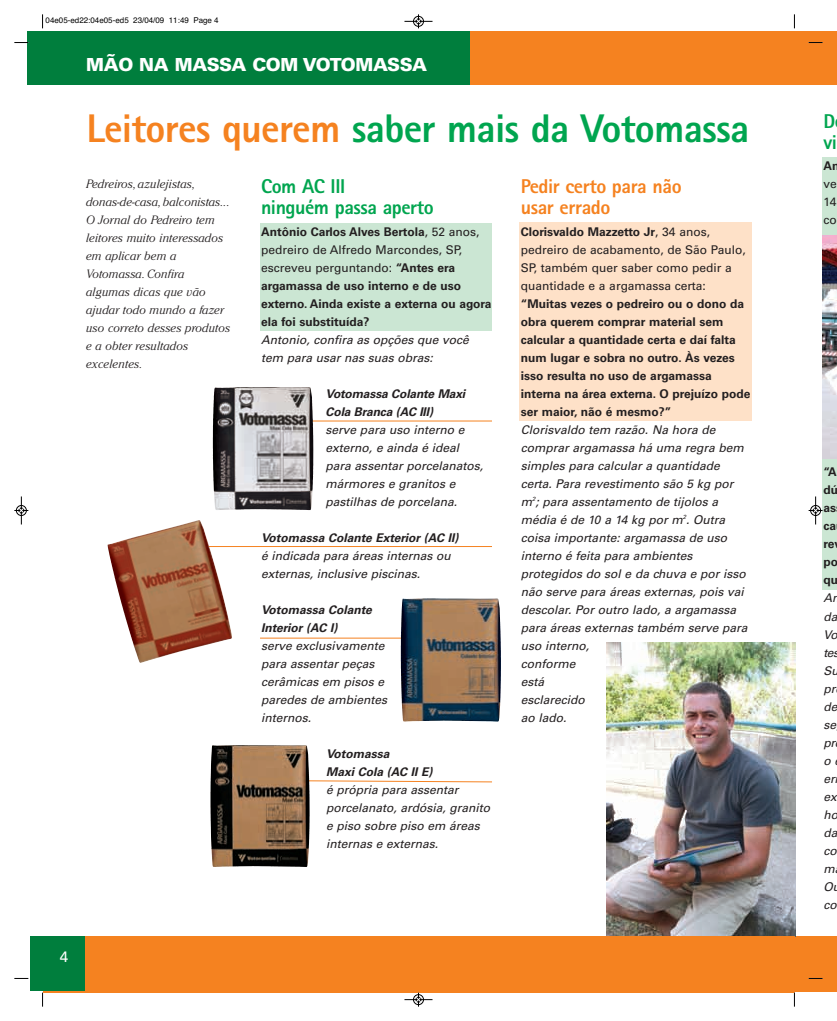
<style>
.page{position:relative;width:837px;height:1021px;background:#fff}
.page>*{position:absolute;margin:0;border:0;box-sizing:border-box;transform-origin:0 0}
.t1{font:800 40px "Rotis Sans Serif";letter-spacing:-.02em;color:#00a54f}
.t2{font:800 20px/21px "Rotis Sans Serif";letter-spacing:-.02em;color:#00a54f}
.t3{font:800 20px/21px "Rotis Sans Serif";letter-spacing:-.02em;color:#f58220}
.t4{font:900 18px "Univers";letter-spacing:-.02em;color:#fff}
.t5{font:15px "Univers";color:#fff}
.t6{font:italic 12px/18px "Univers";color:#231f20}
.t7{font:700 12px/18px "Univers";color:#231f20}
.t8{font:italic 300 12px/18px "Cheltenham";letter-spacing:.01em;color:#231f20}
.t9{font:12px/18px "Univers";color:#231f20}
.t10{font:8px "Helvetica";color:#000}
.s1{color:#f58220}
.s2{font-weight:700;font-style:normal}
.s3{font-style:normal}
.s4{font-weight:400}
.s5{font-weight:400;font-style:italic}
.s6{font-weight:700}
</style>
<div class="page">
<div style="left:260px;top:223px;width:232px;height:107px;background:#cbe6d3"></div>
<div style="left:822px;top:158px;width:14px;height:432px;background:#cbe6d3"></div>
<div style="left:519px;top:222px;width:232px;height:199px;background:#fee1c8"></div>
<div style="left:45px;top:31px;width:749px;height:54px;background:#f58220"></div>
<div style="left:27px;top:31px;width:442px;height:54px;background:#007e3d"></div>
<div style="left:794px;top:935px;width:42px;height:56px;background:#f58220"></div>
<div style="left:792px;top:31px;width:44px;height:54px;background:#f58220"></div>
<img style="left:822px;top:235px;width:14px;height:223px">
<img style="left:606px;top:643px;width:188px;height:292px">
<div style="left:43px;top:935px;width:751px;height:57px;background:#f58220"></div>
<div style="left:30px;top:935px;width:55px;height:55px;background:#007e3d"></div>
<hr style="left:295px;top:421px;width:197px;height:1px;background:#f58220">
<hr style="left:202px;top:546px;width:290px;height:1px;background:#f58220">
<hr style="left:260px;top:638px;width:174px;height:1px;background:#f58220">
<img style="left:213px;top:387px;width:100px;height:123px">
<img style="left:107px;top:520px;width:125px;height:143px">
<img style="left:400px;top:598px;width:101px;height:123px">
<svg style="left:309px;top:780px;width:183px;height:2px"></svg>
<img style="left:210px;top:745px;width:99px;height:122px">
<svg style="left:42px;top:14px;width:1px;height:14px"></svg>
<svg style="left:14px;top:42px;width:14px;height:1px"></svg>
<svg style="left:793px;top:14px;width:2px;height:14px"></svg>
<svg style="left:808px;top:42px;width:14px;height:1px"></svg>
<svg style="left:42px;top:992px;width:1px;height:14px"></svg>
<svg style="left:14px;top:978px;width:14px;height:1px"></svg>
<svg style="left:793px;top:992px;width:2px;height:14px"></svg>
<svg style="left:808px;top:978px;width:14px;height:1px"></svg>
<svg style="left:404px;top:14px;width:28px;height:14px"></svg>
<svg style="left:404px;top:992px;width:28px;height:14px"></svg>
<svg style="left:14px;top:496px;width:14px;height:28px"></svg>
<svg style="left:808px;top:496px;width:14px;height:28px"></svg>
<p class="t10" style="left:46px;top:18px;width:175px">04e05-ed22:04e05-ed5 23/04/09 11:49 Page 4</p>
<p class="t4" style="left:86px;top:57px;width:342px">MÃO NA MASSA COM VOTOMASSA</p>
<p class="t1" style="left:86px;top:115px;width:664px"><span class="s1">Leitores querem</span> saber mais da Votomassa</p>
<p class="t3" style="left:520px;top:178px;width:162px">Pedir certo para não usar errado</p>
<p class="t6" style="left:520px;top:223px;width:231px"><span class="s2">Clorisvaldo Mazzetto Jr</span><span class="s3">, 34 anos, pedreiro de acabamento, de São Paulo,<br>SP, também quer saber como pedir a quantidade e a argamassa certa: </span><span class="s2">“Muitas vezes o pedreiro ou o dono da obra querem comprar material sem calcular a quantidade certa e daí falta num lugar e sobra no outro. Às vezes isso resulta no uso de argamassa interna na área externa. O prejuízo pode ser maior, não é mesmo?”<br></span>Clorisvaldo tem razão. Na hora de comprar argamassa há uma regra bem simples para calcular a quantidade certa. Para revestimento são 5 kg por m<sup>2</sup>; para assentamento de tijolos a média é de 10 a 14 kg por m<sup>2</sup>. Outra coisa importante: argamassa de uso interno é feita para ambientes protegidos do sol e da chuva e por isso não serve para áreas externas, pois vai descolar. Por outro lado, a argamassa para áreas externas também serve para uso interno,<br>conforme<br>está<br>esclarecido<br>ao lado.</p>
<p class="t2" style="left:261px;top:178px;width:174px">Com AC III<br>ninguém passa aperto</p>
<p class="t7" style="left:261px;top:223px;width:232px">Antônio Carlos Alves Bertola<span class="s4">, 52 anos, pedreiro de Alfredo Marcondes, SP, escreveu perguntando:</span> “Antes era argamassa de uso interno e de uso externo. Ainda existe a externa ou agora ela foi substituída?<br><span class="s5">Antonio, confira as opções que você tem para usar nas suas obras:</span></p>
<p class="t6" style="left:325px;top:385px;width:161px"><span class="s6">Votomassa Colante Maxi<br>Cola Branca (AC III)<br></span>serve para uso interno e externo, e ainda é ideal para assentar porcelanatos, mármores e granitos e pastilhas de porcelana.</p>
<p class="t6" style="left:261px;top:529px;width:201px"><span class="s6">Votomassa Colante Exterior (AC II) </span>é indicada para áreas internas ou externas, inclusive piscinas.</p>
<p class="t6" style="left:261px;top:601px;width:130px"><span class="s6">Votomassa Colante<br>Interior (AC I)<br></span>serve exclusivamente para assentar peças cerâmicas em pisos e paredes de ambientes internos.</p>
<p class="t6" style="left:326px;top:745px;width:168px"><span class="s6">Votomassa<br>Maxi Cola (AC II E)<br></span>é própria para assentar porcelanato, ardósia, granito e piso sobre piso em áreas internas e externas.</p>
<p class="t8" style="left:86px;top:176px;width:145px">Pedreiros, azulejistas, donas-de-casa, balconistas...<br>O Jornal do Pedreiro tem leitores muito interessados em aplicar bem a<br>Votomassa. Confira algumas dicas que vão ajudar todo mundo a fazer uso correto desses produtos e a obter resultados excelentes.</p>
<p class="t5" style="left:60px;top:951px;width:10px">4</p>
<p class="t2" style="left:823px;top:113px;width:15px">D vi</p>
<p class="t9" style="left:823px;top:158px;width:17px"><span class="s6">An </span>ve<br>14 co</p>
<p class="t6" style="left:823px;top:464px;width:20px"><span class="s2">“A dú as ca re po qu<br></span>An da<br>Vo tes<br>Su pr de se pr o er ex ho da co m<br>O co</p>
</div>
